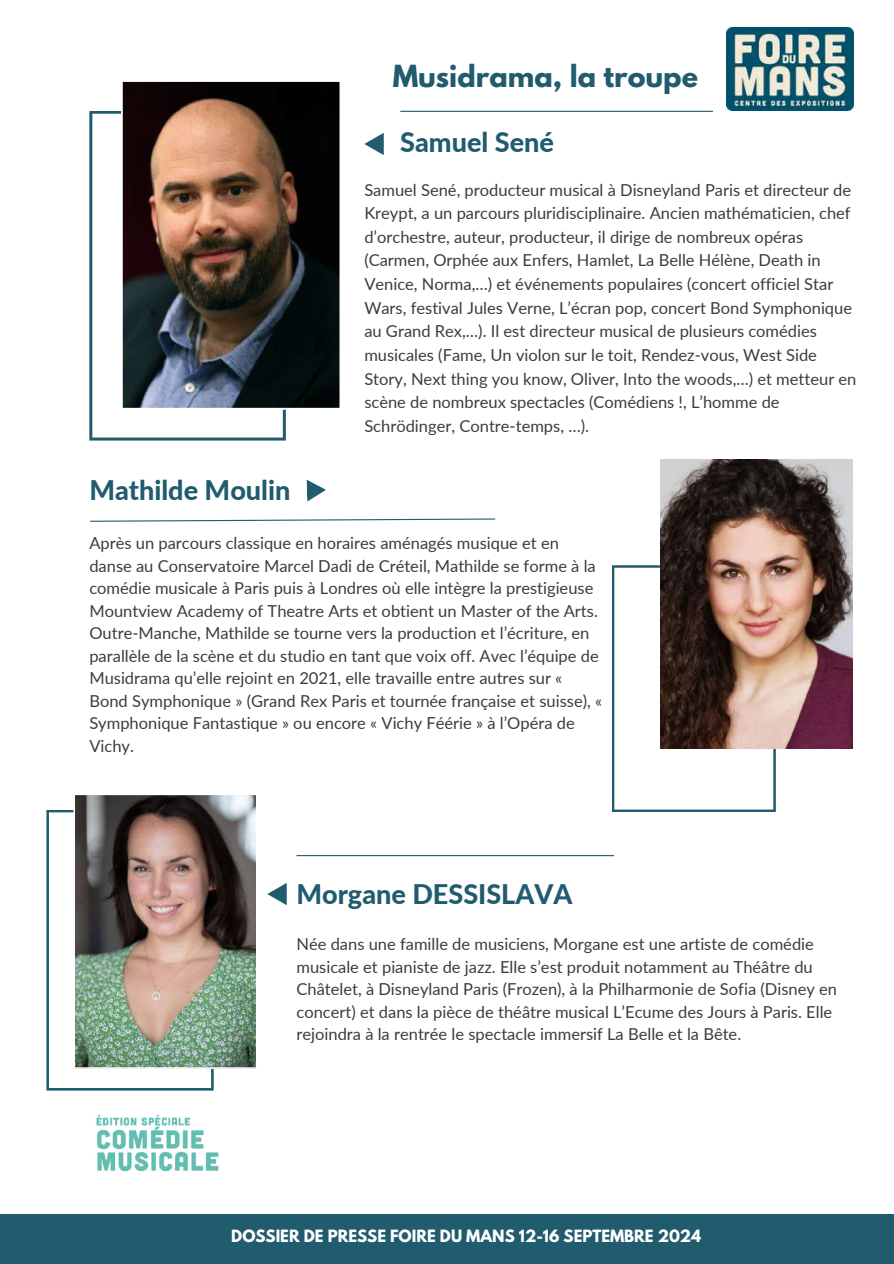
<style>
.page{position:relative;width:894px;height:1264px;background:#fff}
.page>*{position:absolute;margin:0;border:0;box-sizing:border-box;transform-origin:0 0}
.t1{font:800 27px "Lato";color:#215b6e}
.t2{font:700 27px "League Spartan";color:#215b6e}
.t3{font:16.5px/22.5px "Lato";color:#3d3c3a}
.t4{font:700 15px "League Spartan";color:#fff}
</style>
<div class="page">
<svg style="left:89px;top:111px;width:197px;height:329px"></svg>
<img style="left:121px;top:81px;width:219px;height:329px">
<div style="left:0;top:1214px;width:893px;height:49px;background:#215b6e"></div>
<svg style="left:306px;top:479px;width:20px;height:23px"></svg>
<svg style="left:364px;top:133px;width:19px;height:22px"></svg>
<hr style="left:400px;top:111px;width:312px;height:1px;background:#215b6e">
<svg style="left:612px;top:565px;width:163px;height:247px"></svg>
<img style="left:660px;top:459px;width:192px;height:290px">
<svg style="left:46px;top:810px;width:168px;height:280px"></svg>
<img style="left:73px;top:795px;width:183px;height:273px">
<svg style="left:267px;top:883px;width:19px;height:22px"></svg>
<hr style="left:296px;top:855px;width:318px;height:1px;background:#215b6e">
<svg style="left:90px;top:518px;width:406px;height:4px"></svg>
<img style="left:65px;top:1086px;width:154px;height:86px">
<img style="left:726px;top:28px;width:127px;height:83px">
<h1 class="t2" style="left:392px;top:63px;width:307px">Musidrama, la troupe</h1>
<h1 class="t1" style="left:400px;top:125px;width:155px">Samuel Sené</h1>
<h1 class="t1" style="left:89px;top:473px;width:202px">Mathilde Moulin</h1>
<p class="t3" style="left:364px;top:177px;width:493px;line-height:23.7px">Samuel Sené, producteur musical à Disneyland Paris et directeur de Kreypt, a un parcours pluridisciplinaire. Ancien mathématicien, chef d’orchestre, auteur, producteur, il dirige de nombreux opéras (Carmen, Orphée aux Enfers, Hamlet, La Belle Hélène, Death in Venice, Norma,…) et événements populaires (concert officiel Star Wars, festival Jules Verne, L’écran pop, concert Bond Symphonique au Grand Rex,…). Il est directeur musical de plusieurs comédies musicales (Fame, Un violon sur le toit, Rendez-vous, West Side Story, Next thing you know, Oliver, Into the woods,…) et metteur en scène de nombreux spectacles (Comédiens !, L’homme de Schrödinger, Contre-temps, …).</p>
<p class="t3" style="left:89px;top:531px;width:514px">Après un parcours classique en horaires aménagés musique et en danse au Conservatoire Marcel Dadi de Créteil, Mathilde se forme à la comédie musicale à Paris puis à Londres où elle intègre la prestigieuse Mountview Academy of Theatre Arts et obtient un Master of the Arts.<br>Outre-Manche, Mathilde se tourne vers la production et l’écriture, en parallèle de la scène et du studio en tant que voix off. Avec l’équipe de Musidrama qu’elle rejoint en 2021, elle travaille entre autres sur « Bond Symphonique » (Grand Rex Paris et tournée française et suisse), « Symphonique Fantastique » ou encore « Vichy Féérie » à l’Opéra de Vichy.</p>
<h1 class="t1" style="left:296px;top:877px;width:277px">Morgane DESSISLAVA</h1>
<p class="t3" style="left:296px;top:932px;width:542px">Née dans une famille de musiciens, Morgane est une artiste de comédie musicale et pianiste de jazz. Elle s’est produit notamment au Théâtre du Châtelet, à Disneyland Paris (Frozen), à la Philharmonie de Sofia (Disney en concert) et dans la pièce de théâtre musical L’Ecume des Jours à Paris. Elle rejoindra à la rentrée le spectacle immersif La Belle et la Bête.</p>
<p class="t4" style="left:231px;top:1228px;width:471px">DOSSIER DE PRESSE FOIRE DU MANS 12-16 SEPTEMBRE 2024</p>
</div>
